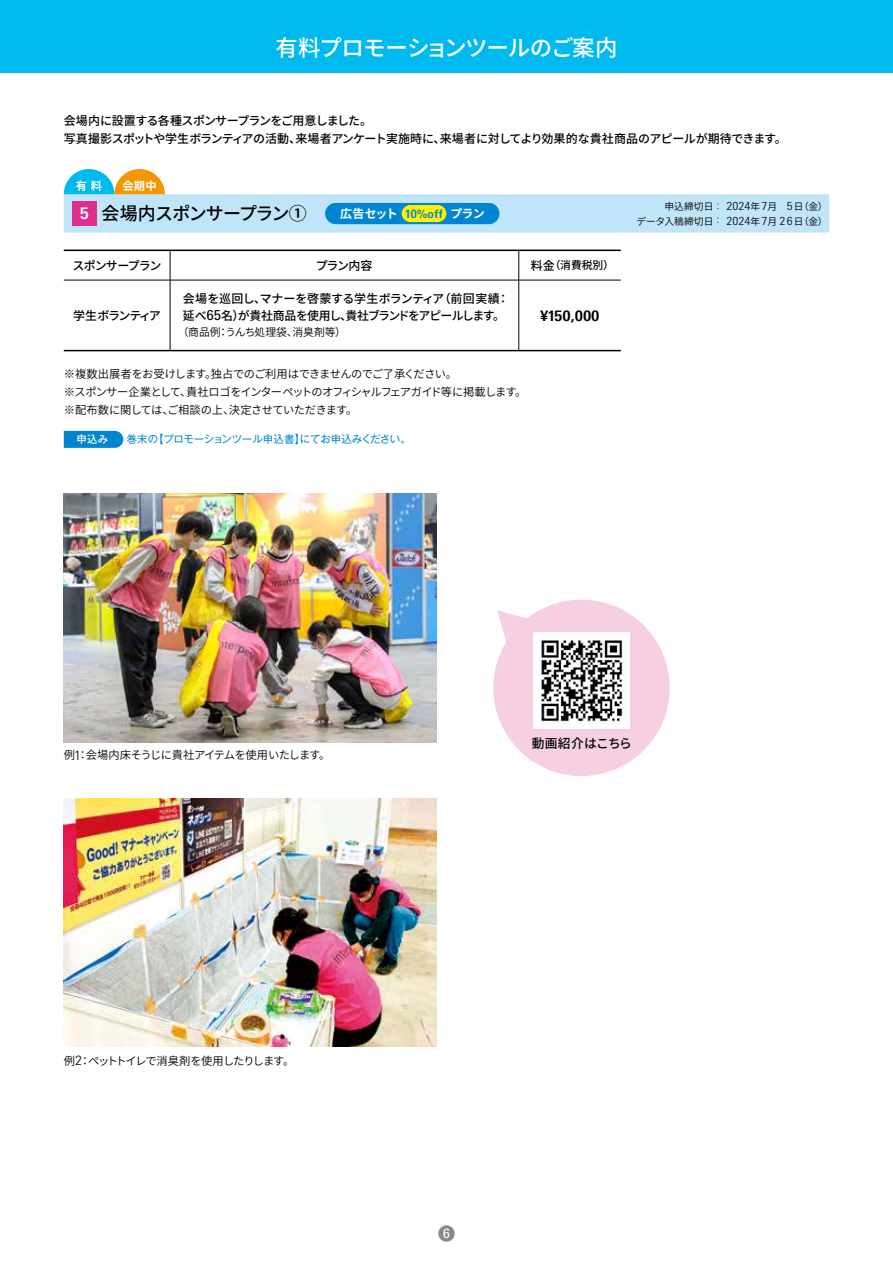
<style>
.page{position:relative;width:893px;height:1263px;background:#fff}
.page>*{position:absolute;margin:0;border:0;box-sizing:border-box;transform-origin:0 0}
.t1{font:500 22.5px "Noto Sans CJ Kjp";letter-spacing:-.045em;color:#fff}
.t2{font:500 18px "Noto Sans CJ Kjp";letter-spacing:-.045em;color:#000}
.t3{font:700 14.55px "Messe Univers";color:#000}
.t4{font:12.9px "Messe Univers";color:#fff}
.t5{font:500 12.75px "Noto Sans CJ Kjp";letter-spacing:.025em;color:#000}
.t6{font:500 12px/16.5px "Noto Sans CJ Kjp";letter-spacing:-.045em;color:#000}
.t7{font:500 12px "Noto Sans CJ Kjp";letter-spacing:-.095em;color:#000}
.t8{font:500 12px "Noto Sans CJ Kjp";letter-spacing:-.11em;color:#000}
.t9{font:700 11.55px "Messe Univers";color:#0086d1}
.t10{font:600 11.25px/18px "Noto Sans CJ Kjp";letter-spacing:-.055em;color:#000}
.t11{font:600 11.25px "Noto Sans CJ Kjp";letter-spacing:-.085em;color:#000}
.t12{font:700 11.25px "Noto Sans CJ Kjp";color:#fff}
.t13{font:600 10.8px "Noto Sans CJ Kjp";color:#000}
.t14{font:500 10.8px "Noto Sans CJ Kjp";color:#000}
.t15{font:10.5px "Gothic MB101 Pro";letter-spacing:-.025em;color:#0086d1}
.t16{font:500 10.5px "Noto Sans CJ Kjp";color:#fff}
.t17{font:600 9.75px/14.9px "Noto Sans CJ Kjp";letter-spacing:.01em;color:#000;text-align:right}
.s1{font-family:"Messe Univers";font-weight:700;font-size:16.2px;color:#fff}
.s2{font-weight:700;font-size:12px;color:#fff}
.s3{font-family:"Noto Sans CJ Kjp";font-size:12px;color:#fff}
.s4{font-size:12px}
.s5{font-family:"Messe Univers";font-weight:400;font-size:13.8px}
.s6{font-family:"Messe Univers";font-weight:300;font-size:10.8px}
.s7{font-family:"Messe Univers";font-weight:300;font-size:11.25px}
.s8{font-family:"Messe Univers";font-weight:300;font-size:12.9px}
</style>
<div class="page">
<svg style="left:170px;top:251px;width:1px;height:29px"></svg>
<svg style="left:518px;top:251px;width:1px;height:29px"></svg>
<hr style="left:64px;top:280px;width:106px;height:1px;background:#000">
<hr style="left:170px;top:280px;width:349px;height:1px;background:#000">
<hr style="left:170px;top:280px;width:1px;height:70px;background:#000">
<hr style="left:519px;top:280px;width:102px;height:1px;background:#000">
<hr style="left:518px;top:280px;width:1px;height:70px;background:#000">
<hr style="left:64px;top:250px;width:106px;height:1px;background:#000">
<hr style="left:170px;top:250px;width:349px;height:1px;background:#000">
<hr style="left:519px;top:250px;width:102px;height:1px;background:#000">
<hr style="left:64px;top:350px;width:106px;height:1px;background:#000">
<hr style="left:170px;top:350px;width:349px;height:1px;background:#000">
<hr style="left:519px;top:350px;width:102px;height:1px;background:#000">
<svg style="left:64px;top:431px;width:59px;height:17px"></svg>
<svg style="left:64px;top:169px;width:765px;height:64px"></svg>
<img style="left:64px;top:493px;width:373px;height:249px">
<img style="left:64px;top:798px;width:373px;height:249px">
<div style="left:493px;top:600px;width:177px;height:176px;background:#f6d0e2;border-radius:50%"></div>
<svg style="left:497px;top:610px;width:33px;height:33px"></svg>
<img style="left:533px;top:632px;width:97px;height:97px">
<div style="left:438px;top:1225px;width:17px;height:17px;background:#898989;border-radius:50%"></div>
<div style="left:0;top:0;width:893px;height:72px;background:#00b9ef"></div>
<h1 class="t1" style="left:275px;top:35px;width:344px">有料プロモーションツールのご案内</h1>
<p class="t6" style="left:64px;top:112px;width:725px;line-height:18px">会場内に設置する各種スポンサープランをご用意しました。<br>写真撮影スポットや学生ボランティアの活動、来場者アンケート実施時に、来場者に対してより効果的な貴社商品のアピールが期待できます。</p>
<p class="t12" style="left:76px;top:180px;width:28px">有料</p>
<p class="t12" style="left:123px;top:180px;width:35px">会期中</p>
<h2 class="t2" style="left:80px;top:204px;width:368px"><span class="s1">5</span> 会場内スポンサープラン①　 <span class="s2">広告セット　　　　</span></h2>
<p class="t9" style="left:405px;top:207px;width:81px">10%off <span class="s3">プラン</span></p>
<p class="t7" style="left:73px;top:259px;width:90px">スポンサープラン</p>
<p class="t6" style="left:316px;top:257px;width:58px">プラン内容</p>
<p class="t14" style="left:531px;top:259px;width:85px"><span class="s4">料金</span>（消費税別）</p>
<p class="t8" style="left:73px;top:309px;width:89px">学生ボランティア</p>
<p class="t6" style="left:183px;top:291px;width:328px">会場を巡回し、マナーを啓蒙する学生ボランティア（前回実績：延べ<span class="s5">65</span>名）が貴社商品を使用し、貴社ブランドをアピールします。</p>
<p class="t13" style="left:178px;top:326px;width:170px">（商品例：うんち処理袋、消臭剤等）</p>
<p class="t3" style="left:540px;top:307px;width:61px">¥150,000</p>
<p class="t10" style="left:64px;top:365px;width:464px">※複数出展者をお受けします。独占でのご利用はできませんのでご了承ください。<br>※スポンサー企業として、貴社ロゴをインターペットのオフィシャルフェアガイド等に掲載します。※配布数に関しては、ご相談の上、決定させていただきます。</p>
<p class="t16" style="left:76px;top:434px;width:33px">申込み</p>
<p class="t15" style="left:127px;top:431px;width:286px">巻末の【プロモーションツール申込書】にてお申込みください。</p>
<p class="t17" style="left:636px;top:199px;width:193px">申込締切日 <span class="s6">:</span> <span class="s7">2024</span>年<span class="s7">7</span>月 <span class="s7">5</span>日（金）<br>データ入稿締切日 <span class="s6">:</span> <span class="s7">2024</span>年<span class="s7">7</span>月 <span class="s7">26</span>日（金）</p>
<p class="t10" style="left:64px;top:746px;width:268px">例<span class="s8">1</span>：会場内床そうじに貴社アイテムを使用いたします。</p>
<p class="t11" style="left:64px;top:1054px;width:232px">例<span class="s8">2</span>：ペットトイレで消臭剤を使用したりします。</p>
<p class="t5" style="left:532px;top:736px;width:102px">動画紹介はこちら</p>
<p class="t4" style="left:443px;top:1226px;width:9px">6</p>
</div>
